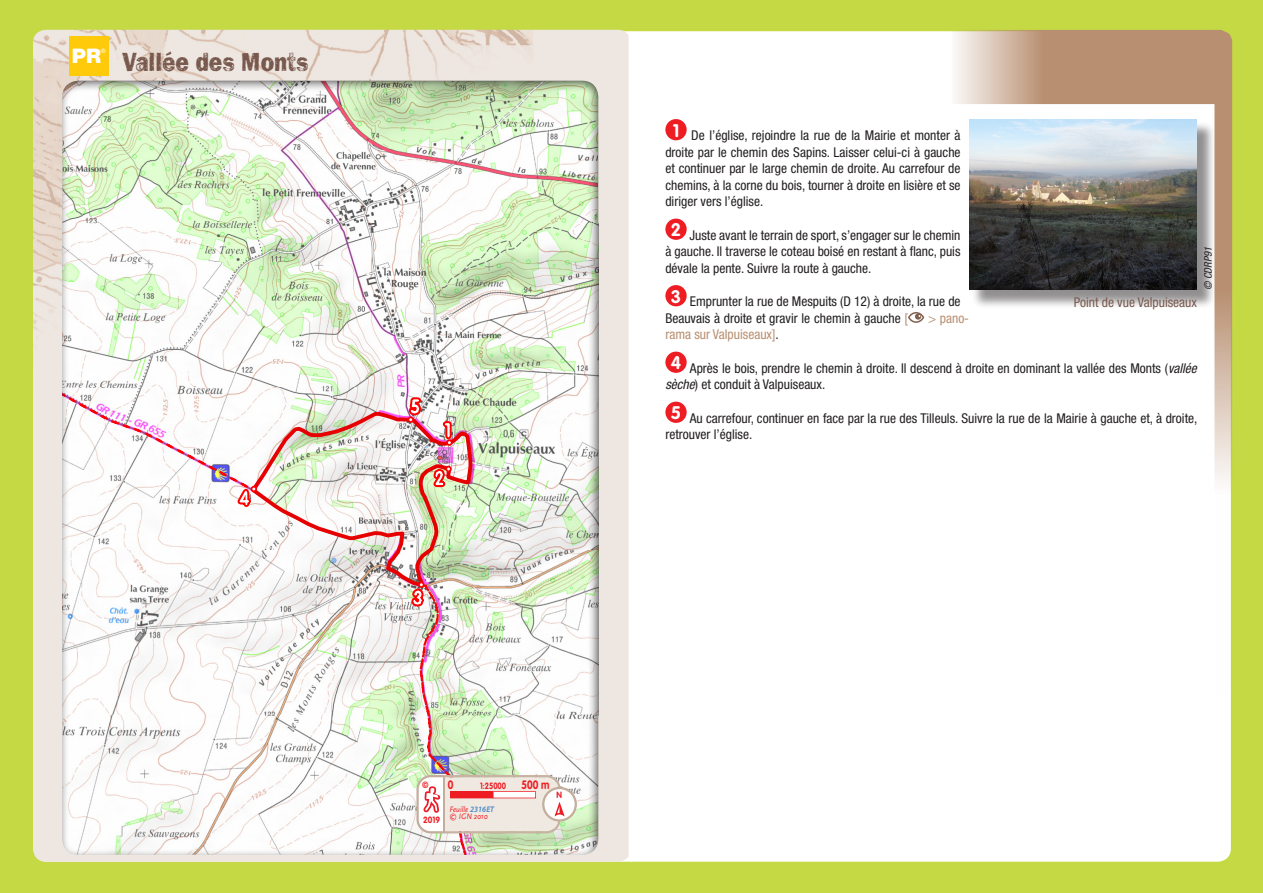
<style>
.page{position:relative;width:1263px;height:893px;background:#fff}
.page>*{position:absolute;margin:0;border:0;box-sizing:border-box;transform-origin:0 0}
.t1{font:27px "Frankie OTF";color:#78594e;scale:.83 1}
.t2{font:900 20.1px "Helvetica Neue LT Std";color:#fff}
.t3{font:condensed 13.5px/16.5px "Helvetica Neue LT Std";color:#231f20}
.t4{font:condensed 13.5px "Helvetica Neue LT Std";color:#b88f71}
.t5{font:condensed 13.5px "Helvetica Neue LT Std";color:#78594e}
.t6{font:700 12px "VAG Rounded Std";color:#ee1d23;scale:.82 1}
.t7{font:italic condensed 10.5px "Helvetica Neue LT Std";color:#231f20}
.t8{font:700 9px "VAG Rounded Std";color:#ee1d23;scale:.82 1}
.t9{font:700 9px "VAG Rounded Std";color:#ee1d23;scale:.9 1}
.t10{font:italic 8.25px/6.9px "Scala Sans";color:#ee1d23;scale:.9 1}
.t11{font:6.15px "Helvetica Neue LT Std";color:#fff}
.s1{color:#b88f71}
.s2{color:#231f20}
.s3{font-style:italic}
.s4{font-family:"Myriad Pro";font-weight:700;color:#5a91c6}
</style>
<div class="page">
<div style="left:0;top:0;width:631px;height:893px;background:#c4d944"></div>
<div style="left:631px;top:0;width:632px;height:893px;background:#c4d944"></div>
<div style="left:632px;top:31px;width:599px;height:831px;background:#fff"></div>
<svg style="left:951px;top:30px;width:281px;height:667px;background:#f4efea"></svg>
<img style="left:33px;top:30px;width:596px;height:832px">
<div style="left:665px;top:119px;width:22px;height:21px;background:#ee1d23;border-radius:50%"></div>
<div style="left:665px;top:219px;width:22px;height:21px;background:#ee1d23;border-radius:50%"></div>
<div style="left:665px;top:285px;width:22px;height:21px;background:#ee1d23;border-radius:50%"></div>
<svg style="left:908px;top:312px;width:16px;height:11px"></svg>
<div style="left:665px;top:352px;width:22px;height:21px;background:#ee1d23;border-radius:50%"></div>
<div style="left:665px;top:402px;width:22px;height:21px;background:#ee1d23;border-radius:50%"></div>
<div style="left:69px;top:36px;width:39px;height:39px;background:#feca0a"></div>
<div style="left:62px;top:80px;width:537px;height:775px;background:#231f20;opacity:.75"></div>
<svg style="left:416px;top:775px;width:161px;height:58px;background:#ecd9d3"></svg>
<div style="left:971px;top:121px;width:244px;height:188px;background:#231f20;opacity:.5"></div>
<img style="left:969px;top:119px;width:228px;height:171px">
<h2 class="t2" style="left:72px;top:44px;width:31px">PR</h2>
<p class="t11" style="left:101px;top:47px;width:6px">®</p>
<h1 class="t1" style="left:122px;top:46px;width:226px">Vallée des Monts</h1>
<p class="t3" style="left:665px;top:127px;width:297px;text-align:justify;text-indent:7px"><sup>1</sup> De l’église, rejoindre la rue de la Mairie et monter à droite par le chemin des Sapins. Laisser celui-ci à gauche et continuer par le large chemin de droite. Au carrefour de chemins, à la corne du bois, tourner à droite en lisière et se diriger vers l’église.</p>
<p class="t3" style="left:665px;top:227px;width:297px;text-align:justify;text-indent:5px"><sup>2</sup> Juste avant le terrain de sport, s’engager sur le chemin à gauche. Il traverse le coteau boisé en restant à flanc, puis dévale la pente. Suivre la route à gauche.</p>
<p class="t3" style="left:665px;top:293px;width:297px;text-indent:5px"><sup>3</sup> Emprunter la rue de Mespuits (D 12) à droite, la rue de<br>Beauvais à droite et gravir le chemin à gauche <span class="s1">[</span></p>
<p class="t4" style="left:928px;top:310px;width:43px">&gt; pano-</p>
<p class="t7" style="left:1202px;top:290px;width:44px;rotate:-90deg">© CDRP91</p>
<p class="t5" style="left:1074px;top:295px;width:125px">Point de vue Valpuiseaux</p>
<p class="t4" style="left:665px;top:327px;width:115px">rama sur Valpuiseaux]<span class="s2">.</span></p>
<p class="t3" style="left:665px;top:360px;width:533px;text-indent:5px"><sup>4</sup> Après le bois, prendre le chemin à droite. Il descend à droite en dominant la vallée des Monts (<span class="s3">vallée sèche</span>) et conduit à Valpuiseaux.</p>
<p class="t3" style="left:665px;top:410px;width:534px;text-indent:5px"><sup>5</sup> Au carrefour, continuer en face par la rue des Tilleuls. Suivre la rue de la Mairie à gauche et, à droite, retrouver l’église.</p>
<p class="t9" style="left:422px;top:779px;width:9px">©</p>
<p class="t6" style="left:448px;top:777px;width:8px">0</p>
<p class="t8" style="left:480px;top:780px;width:33px">1:25000</p>
<p class="t6" style="left:522px;top:777px;width:36px">500 m</p>
<p class="t9" style="left:557px;top:790px;width:8px">N</p>
<p class="t9" style="left:423px;top:815px;width:20px">2019</p>
<p class="t10" style="left:450px;top:806px;width:51px">Feuille <span class="s4">2316ET </span>© IGN 2010</p>
</div>
